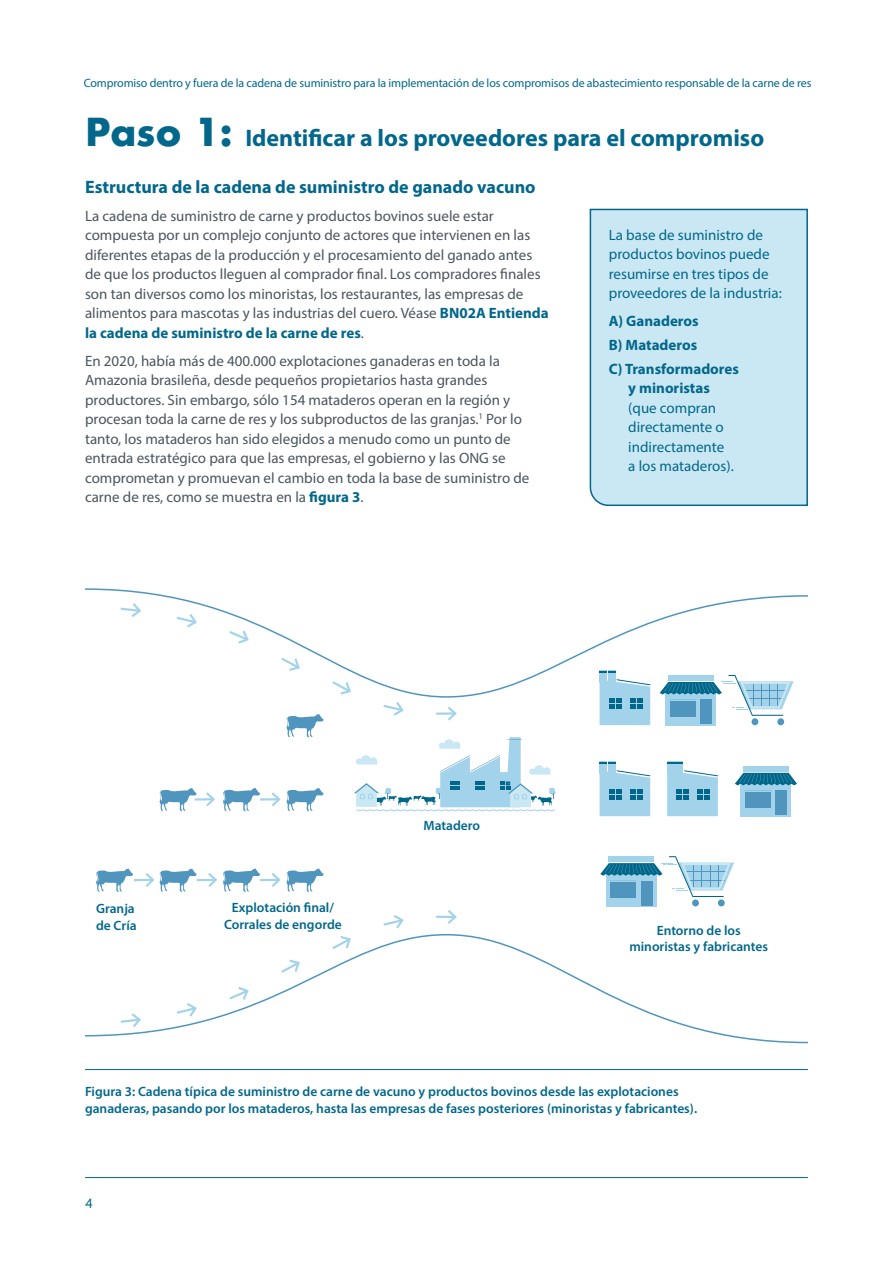
<style>
.page{position:relative;width:893px;height:1263px;background:#fff}
.page>*{position:absolute;margin:0;border:0;box-sizing:border-box;transform-origin:0 0}
.t1{font:700 24px "Myriad Pro";color:#02678b}
.t2{font:700 18px "Myriad Pro";color:#02678b}
.t3{font:15px/19.5px "Myriad Pro";color:#4b555e}
.t4{font:15px/19.5px "Myriad Pro";color:#02678b}
.t5{font:700 15px/23.7px "Myriad Pro";color:#02678b}
.t6{font:600 13.5px/16.5px "Myriad Pro";color:#02678b}
.t7{font:13.5px "Europa";color:#02678b}
.t8{font:12px "Myriad Pro";letter-spacing:-.01em;color:#02678b}
.s1{font-family:"Futura";font-size:37.5px}
.s2{font-weight:700;color:#02678b}
</style>
<div class="page">
<hr style="left:85px;top:1177px;width:723px;height:1px;background:#02678b">
<div style="left:589px;top:208px;width:219px;height:299px;background:#cae8f3"></div>
<hr style="left:85px;top:1069px;width:723px;height:1px;background:#02678b">
<div style="left:751px;top:718px;width:7px;height:7px;background:#4f95bd;border-radius:50%"></div>
<div style="left:777px;top:718px;width:7px;height:7px;background:#4f95bd;border-radius:50%"></div>
<div style="left:665px;top:693px;width:51px;height:32px;background:#a3d2eb"></div>
<div style="left:670px;top:702px;width:25px;height:15px;background:#4f95bd"></div>
<div style="left:701px;top:700px;width:11px;height:24px;background:#4f95bd"></div>
<svg style="left:669px;top:698px;width:118px;height:18px"></svg>
<div style="left:692px;top:899px;width:7px;height:7px;background:#4f95bd;border-radius:50%"></div>
<div style="left:718px;top:899px;width:7px;height:7px;background:#4f95bd;border-radius:50%"></div>
<div style="left:606px;top:874px;width:51px;height:32px;background:#a3d2eb"></div>
<div style="left:610px;top:883px;width:26px;height:15px;background:#4f95bd"></div>
<div style="left:641px;top:881px;width:11px;height:24px;background:#4f95bd"></div>
<svg style="left:600px;top:856px;width:134px;height:41px"></svg>
<div style="left:743px;top:766px;width:45px;height:6px;background:#a3d2eb"></div>
<div style="left:740px;top:784px;width:51px;height:32px;background:#a3d2eb"></div>
<div style="left:745px;top:792px;width:26px;height:15px;background:#4f95bd"></div>
<div style="left:776px;top:790px;width:11px;height:25px;background:#4f95bd"></div>
<svg style="left:735px;top:773px;width:62px;height:18px"></svg>
<svg style="left:354px;top:737px;width:202px;height:74px"></svg>
<svg style="left:286px;top:714px;width:38px;height:23px"></svg>
<svg style="left:223px;top:788px;width:101px;height:23px"></svg>
<svg style="left:383px;top:702px;width:21px;height:14px"></svg>
<hr style="left:436px;top:712px;width:19px;height:3px;background:#a3d2eb">
<svg style="left:445px;top:706px;width:12px;height:15px"></svg>
<svg style="left:383px;top:915px;width:21px;height:14px"></svg>
<svg style="left:436px;top:910px;width:21px;height:14px"></svg>
<svg style="left:159px;top:788px;width:56px;height:23px"></svg>
<svg style="left:96px;top:868px;width:228px;height:24px"></svg>
<svg style="left:600px;top:698px;width:51px;height:27px"></svg>
<svg style="left:600px;top:770px;width:51px;height:46px;background:#96c8e0"></svg>
<div style="left:600px;top:761px;width:7px;height:13px;background:#a3d2eb"></div>
<div style="left:608px;top:761px;width:7px;height:13px;background:#a3d2eb"></div>
<svg style="left:600px;top:763px;width:15px;height:1px"></svg>
<svg style="left:667px;top:770px;width:51px;height:46px;background:#96c8e0"></svg>
<div style="left:667px;top:761px;width:7px;height:13px;background:#a3d2eb"></div>
<div style="left:676px;top:761px;width:7px;height:13px;background:#a3d2eb"></div>
<svg style="left:667px;top:763px;width:16px;height:1px"></svg>
<svg style="left:85px;top:588px;width:723px;height:110px"></svg>
<svg style="left:85px;top:934px;width:723px;height:110px"></svg>
<p class="t8" style="left:84px;top:76px;width:729px">Compromiso dentro y fuera de la cadena de suministro para la implementación de los compromisos de abastecimiento responsable de la carne de res</p>
<h1 class="t1" style="left:85px;top:122px;width:681px"><span class="s1">Paso 1:</span> Identificar a los proveedores para el compromiso</h1>
<p class="t2" style="left:85px;top:175px;width:452px">Estructura de la cadena de suministro de ganado vacuno</p>
<p class="t3" style="left:85px;top:206px;width:465px">La cadena de suministro de carne y productos bovinos suele estar compuesta por un complejo conjunto de actores que intervienen en las diferentes etapas de la producción y el procesamiento del ganado antes de que los productos lleguen al comprador final. Los compradores finales son tan diversos como los minoristas, los restaurantes, las empresas de alimentos para mascotas y las industrias del cuero. Véase <span class="s2">BN02A Entienda la cadena de suministro de la carne de res</span>.</p>
<p class="t3" style="left:85px;top:351px;width:446px">En 2020, había más de 400.000 explotaciones ganaderas en toda la Amazonia brasileña, desde pequeños propietarios hasta grandes productores. Sin embargo, sólo 154 mataderos operan en la región y procesan toda la carne de res y los subproductos de las granjas.<sup>1</sup> Por lo tanto, los mataderos han sido elegidos a menudo como un punto de entrada estratégico para que las empresas, el gobierno y las ONG se comprometan y promuevan el cambio en toda la base de suministro de carne de res, como se muestra en la <span class="s2">figura 3</span>.</p>
<p class="t4" style="left:609px;top:225px;width:174px">La base de suministro de productos bovinos puede resumirse en tres tipos de proveedores de la industria:</p>
<p class="t5" style="left:609px;top:309px;width:132px">A) Ganaderos<br>B) Mataderos<br>C) Transformadores</p>
<p class="t5" style="left:628px;top:376px;width:83px">y minoristas</p>
<p class="t4" style="left:628px;top:398px;width:107px">(que compran directamente o indirectamente a los mataderos).</p>
<p class="t6" style="left:96px;top:900px;width:42px">Granja de Cría</p>
<p class="t6" style="left:224px;top:899px;width:119px;text-align:center">Explotación final/<br>Corrales de engorde</p>
<p class="t6" style="left:423px;top:817px;width:58px">Matadero</p>
<p class="t6" style="left:629px;top:922px;width:140px;text-align:center">Entorno de los minoristas y fabricantes</p>
<p class="t6" style="left:85px;top:1083px;width:614px">Figura 3: Cadena típica de suministro de carne de vacuno y productos bovinos desde las explotaciones ganaderas, pasando por los mataderos, hasta las empresas de fases posteriores (minoristas y fabricantes).</p>
<p class="t7" style="left:85px;top:1195px;width:9px">4</p>
</div>
